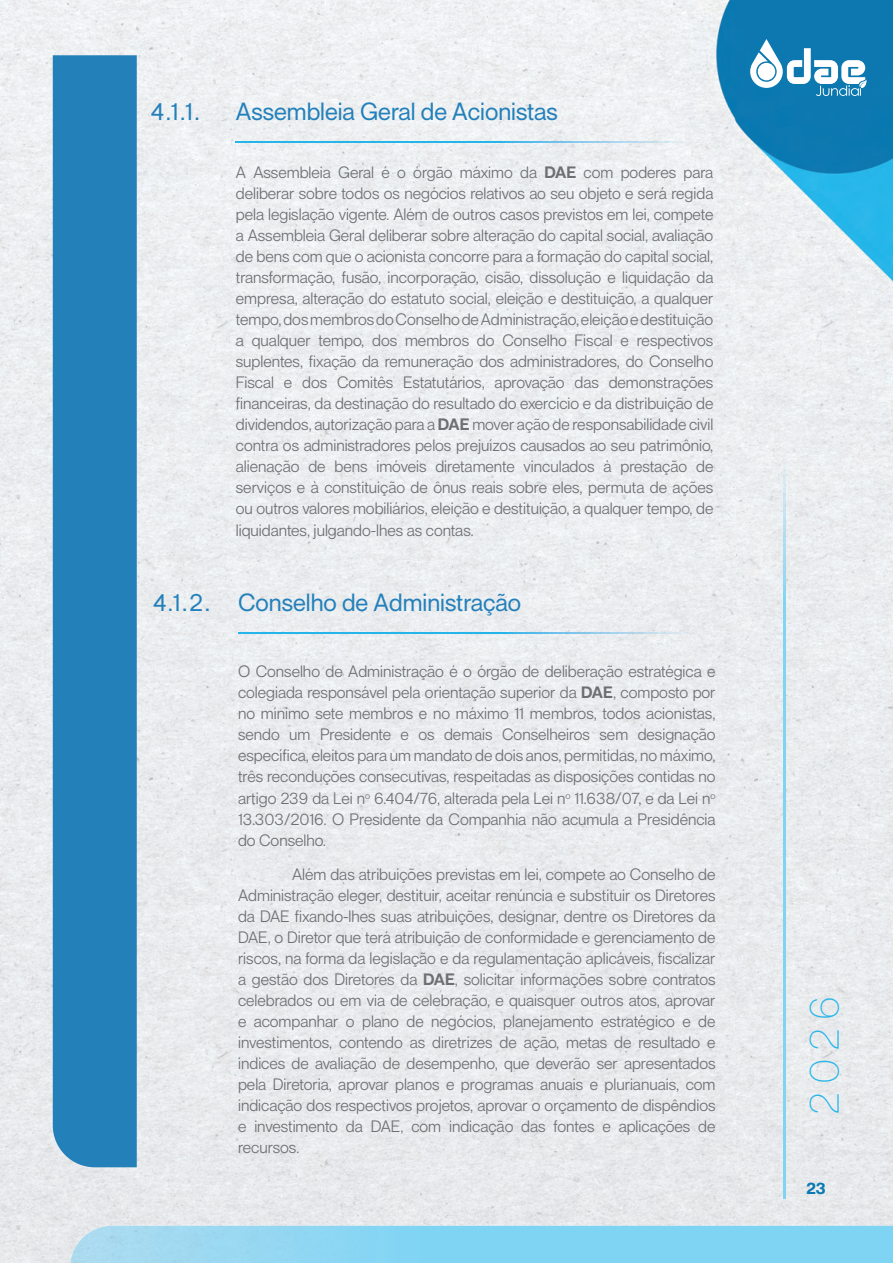
<style>
.page{position:relative;width:893px;height:1263px;background:#fff}
.page>*{position:absolute;margin:0;border:0;box-sizing:border-box;transform-origin:0 0}
.t1{font:200 42.3px "Standerd";color:#29b6e9}
.t2{font:500 24.9px "Standerd";color:#2380ba}
.t3{font:16.5px/21px "Standerd";color:#6d6f72;text-align:justify}
.t4{font:800 16.5px "Standerd";color:#0b79b1}
.s1{font-weight:700}
</style>
<div class="page">
<img style="left:0;top:0;width:735px;height:1263px">
<img style="left:735px;top:0;width:158px;height:1226px">
<svg style="left:750px;top:39px;width:117px;height:57px"></svg>
<div style="left:758px;top:63px;width:17px;height:17px;background:#fff;border-radius:50%"></div>
<img style="left:70px;top:1226px;width:823px;height:37px">
<img style="left:236px;top:141px;width:479px;height:2px">
<div style="left:53px;top:55px;width:84px;height:1112px;background:#2480b8"></div>
<img style="left:238px;top:632px;width:480px;height:2px">
<img style="left:784px;top:350px;width:1px;height:848px">
<h2 class="t2" style="left:151px;top:96px;width:50px">4.1.1.</h2>
<h2 class="t2" style="left:236px;top:96px;width:323px">Assembleia Geral de Acionistas</h2>
<p class="t3" style="left:236px;top:162px;width:479px">A Assembleia Geral é o órgão máximo da <span class="s1">DAE</span> com poderes para deliberar sobre todos os negócios relativos ao seu objeto e será regida pela legislação vigente. Além de outros casos previstos em lei, compete a Assembleia Geral deliberar sobre alteração do capital social, avaliação de bens com que o acionista concorre para a formação do capital social, transformação, fusão, incorporação, cisão, dissolução e liquidação da empresa, alteração do estatuto social, eleição e destituição, a qualquer tempo, dos membros do Conselho de Administração, eleição e destituição a qualquer tempo, dos membros do Conselho Fiscal e respectivos suplentes, fixação da remuneração dos administradores, do Conselho Fiscal e dos Comitês Estatutários, aprovação das demonstrações financeiras, da destinação do resultado do exercício e da distribuição de dividendos, autorização para a <span class="s1">DAE</span> mover ação de responsabilidade civil contra os administradores pelos prejuízos causados ao seu patrimônio, alienação de bens imóveis diretamente vinculados à prestação de serviços e à constituição de ônus reais sobre eles, permuta de ações ou outros valores mobiliários, eleição e destituição, a qualquer tempo, de liquidantes, julgando-lhes as contas.</p>
<h2 class="t2" style="left:153px;top:587px;width:369px">4.1.2. Conselho de Administração</h2>
<p class="t3" style="left:238px;top:660px;width:479px">O Conselho de Administração é o órgão de deliberação estratégica e colegiada responsável pela orientação superior da <span class="s1">DAE</span>, composto por no mínimo sete membros e no máximo 11 membros, todos acionistas, sendo um Presidente e os demais Conselheiros sem designação específica, eleitos para um mandato de dois anos, permitidas, no máximo, três reconduções consecutivas, respeitadas as disposições contidas no</p>
<p class="t3" style="left:238px;top:787px;width:479px">artigo 239 da Lei n<sup>o</sup> 6.404/76, alterada pela Lei n<sup>o</sup> 11.638/07, e da Lei n<sup>o </sup>13.303/2016. O Presidente da Companhia não acumula a Presidência do Conselho.</p>
<p class="t3" style="left:238px;top:863px;width:479px;text-indent:54px">Além das atribuições previstas em lei, compete ao Conselho de Administração eleger, destituir, aceitar renúncia e substituir os Diretores da DAE fixando-lhes suas atribuições, designar, dentre os Diretores da DAE, o Diretor que terá atribuição de conformidade e gerenciamento de riscos, na forma da legislação e da regulamentação aplicáveis, fiscalizar a gestão dos Diretores da <span class="s1">DAE</span>, solicitar informações sobre contratos celebrados ou em via de celebração, e quaisquer outros atos, aprovar e acompanhar o plano de negócios, planejamento estratégico e de investimentos, contendo as diretrizes de ação, metas de resultado e índices de avaliação de desempenho, que deverão ser apresentados pela Diretoria, aprovar planos e programas anuais e plurianuais, com indicação dos respectivos projetos, aprovar o orçamento de dispêndios e investimento da DAE, com indicação das fontes e aplicações de recursos.</p>
<h1 class="t1" style="left:798px;top:1115px;width:122px;rotate:-90deg">2026</h1>
<p class="t4" style="left:806px;top:1178px;width:20px">23</p>
</div>
